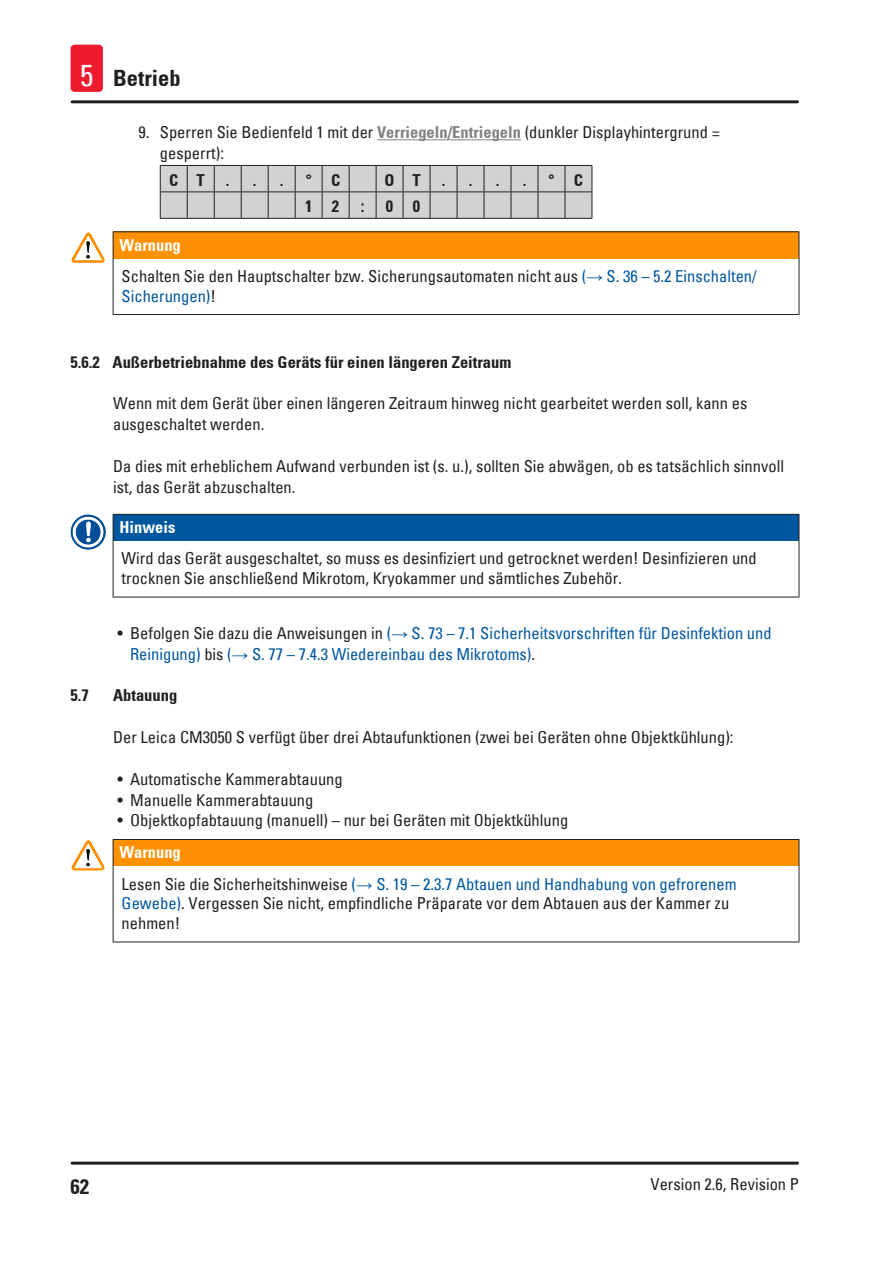
<style>
.page{position:relative;width:893px;height:1263px;background:#fff}
.page>*{position:absolute;margin:0;border:0;box-sizing:border-box;transform-origin:0 0}
.t1{font:700 condensed 22.5px "Univers";color:#231f20}
.t2{font:700 condensed 21px "Univers";color:#231f20}
.Source_of_danger{font:condensed 16.5px/19.8px "Univers";color:#231f20}
.Description_text{font:condensed 16.5px/20.9px "Univers";color:#231f20}
.t3{font:condensed 16.5px/20.9px "Univers";color:#01579f}
.Table_heading{font:700 condensed 16.5px "Univers";color:#231f20}
.Signalword__no_use_a{font:700 condensed 16.5px "Univers";color:#fff}
.s1{font-weight:400;font-size:30px;color:#fff}
.s2{font-weight:700;color:#808285}
.s3{color:#01579f}
.s4{font-family:"Arial";font-stretch:normal;color:#01579f}
.s5{color:#231f20}
.s6{font-family:"Arial";font-stretch:normal}
</style>
<div class="page">
<hr style="left:72px;top:1161px;width:725px;height:3px;background:#231f20">
<hr style="left:72px;top:100px;width:725px;height:3px;background:#231f20">
<div style="left:71px;top:45px;width:32px;height:47px;background:#ee1b2d;border-radius:4px"></div>
<hr style="left:377px;top:139px;width:144px;height:1px;background:#808285">
<svg style="left:160px;top:165px;width:433px;height:54px;background:#c1c1c3"></svg>
<div style="left:113px;top:232px;width:686px;height:27px;background:#ff9000"></div>
<hr style="left:113px;top:259px;width:1px;height:55px;background:#231f20">
<hr style="left:799px;top:259px;width:1px;height:55px;background:#231f20">
<hr style="left:113px;top:314px;width:686px;height:1px;background:#231f20">
<hr style="left:113px;top:231px;width:686px;height:1px;background:#231f20">
<svg style="left:113px;top:232px;width:1px;height:27px"></svg>
<svg style="left:799px;top:232px;width:1px;height:27px"></svg>
<img style="left:74px;top:233px;width:14px;height:22px">
<div style="left:113px;top:514px;width:686px;height:27px;background:#01579f"></div>
<hr style="left:113px;top:541px;width:1px;height:56px;background:#231f20">
<hr style="left:799px;top:541px;width:1px;height:56px;background:#231f20">
<hr style="left:113px;top:597px;width:686px;height:1px;background:#231f20">
<hr style="left:113px;top:514px;width:686px;height:1px;background:#231f20">
<svg style="left:113px;top:515px;width:1px;height:26px"></svg>
<svg style="left:799px;top:515px;width:1px;height:26px"></svg>
<img style="left:71px;top:514px;width:26px;height:36px">
<div style="left:113px;top:839px;width:686px;height:28px;background:#ff9000"></div>
<hr style="left:113px;top:867px;width:1px;height:75px;background:#231f20">
<hr style="left:799px;top:867px;width:1px;height:75px;background:#231f20">
<hr style="left:113px;top:942px;width:686px;height:1px;background:#231f20">
<hr style="left:113px;top:839px;width:686px;height:1px;background:#231f20">
<svg style="left:113px;top:840px;width:1px;height:27px"></svg>
<svg style="left:799px;top:840px;width:1px;height:27px"></svg>
<img style="left:74px;top:840px;width:14px;height:23px">
<h1 class="t1" style="left:80px;top:65px;width:102px"><span class="s1">5</span> Betrieb</h1>
<p class="Source_of_danger" style="left:160px;top:122px;width:561px;line-height:20.9px;text-indent:-21px">9. Sperren Sie Bedienfeld 1 mit der <span class="s2">Verriegeln/Entriegeln</span> (dunkler Displayhintergrund = gesperrt):</p>
<p class="Table_heading" style="left:169px;top:170px;width:11px">C</p>
<p class="Table_heading" style="left:197px;top:170px;width:10px">T</p>
<p class="Table_heading" style="left:226px;top:170px;width:5px">.</p>
<p class="Table_heading" style="left:253px;top:170px;width:5px">.</p>
<p class="Table_heading" style="left:280px;top:170px;width:5px">.</p>
<p class="Table_heading" style="left:305px;top:170px;width:8px">°</p>
<p class="Table_heading" style="left:331px;top:170px;width:11px">C</p>
<p class="Table_heading" style="left:385px;top:170px;width:12px">O</p>
<p class="Table_heading" style="left:412px;top:170px;width:10px">T</p>
<p class="Table_heading" style="left:442px;top:170px;width:5px">.</p>
<p class="Table_heading" style="left:469px;top:170px;width:5px">.</p>
<p class="Table_heading" style="left:496px;top:170px;width:5px">.</p>
<p class="Table_heading" style="left:523px;top:170px;width:5px">.</p>
<p class="Table_heading" style="left:548px;top:170px;width:8px">°</p>
<p class="Table_heading" style="left:574px;top:170px;width:11px">C</p>
<p class="Table_heading" style="left:305px;top:196px;width:9px">1</p>
<p class="Table_heading" style="left:332px;top:196px;width:9px">2</p>
<p class="Table_heading" style="left:361px;top:196px;width:5px">:</p>
<p class="Table_heading" style="left:386px;top:196px;width:9px">0</p>
<p class="Table_heading" style="left:413px;top:196px;width:9px">0</p>
<p class="Signalword__no_use_a" style="left:119px;top:235px;width:63px">Warnung</p>
<p class="Source_of_danger" style="left:122px;top:266px;width:637px">Schalten Sie den Hauptschalter bzw. Sicherungsautomaten nicht aus <span class="s3">(</span><span class="s4">→</span> <span class="s3">S. 36 – 5.2 Einschalten/<br>Sicherungen)</span>!</p>
<p class="Table_heading" style="left:71px;top:352px;width:442px">5.6.2 Außerbetriebnahme des Geräts für einen längeren Zeitraum</p>
<p class="Description_text" style="left:113px;top:393px;width:636px">Wenn mit dem Gerät über einen längeren Zeitraum hinweg nicht gearbeitet werden soll, kann es ausgeschaltet werden.</p>
<p class="Description_text" style="left:113px;top:455px;width:672px">Da dies mit erheblichem Aufwand verbunden ist (s. u.), sollten Sie abwägen, ob es tatsächlich sinnvoll ist, das Gerät abzuschalten.</p>
<p class="Signalword__no_use_a" style="left:119px;top:517px;width:57px">Hinweis</p>
<p class="Source_of_danger" style="left:122px;top:548px;width:637px">Wird das Gerät ausgeschaltet, so muss es desinfiziert und getrocknet werden! Desinfizieren und trocknen Sie anschließend Mikrotom, Kryokammer und sämtliches Zubehör.</p>
<p class="t3" style="left:130px;top:622px;width:643px;text-indent:-13px"><span class="s5">• Befolgen Sie dazu die Anweisungen in</span> (<span class="s6">→</span> S. 73 – 7.1 Sicherheitsvorschriften für Desinfektion und<br>Reinigung) <span class="s5">bis</span> (<span class="s6">→</span> S. 77 – 7.4.3 Wiedereinbau des Mikrotoms)<span class="s5">.</span></p>
<p class="Table_heading" style="left:71px;top:685px;width:20px">5.7</p>
<p class="Table_heading" style="left:113px;top:685px;width:66px">Abtauung</p>
<p class="Description_text" style="left:113px;top:726px;width:622px">Der Leica CM3050 S verfügt über drei Abtaufunktionen (zwei bei Geräten ohne Objektkühlung):</p>
<p class="Source_of_danger" style="left:117px;top:768px;width:227px">• Automatische Kammerabtauung</p>
<p class="Source_of_danger" style="left:117px;top:789px;width:198px">• Manuelle Kammerabtauung</p>
<p class="Source_of_danger" style="left:117px;top:810px;width:452px">• Objektkopfabtauung (manuell) – nur bei Geräten mit Objektkühlung</p>
<p class="Signalword__no_use_a" style="left:119px;top:842px;width:63px">Warnung</p>
<p class="Source_of_danger" style="left:122px;top:873px;width:616px">Lesen Sie die Sicherheitshinweise <span class="s3">(</span><span class="s4">→</span> <span class="s3">S. 19 – 2.3.7 Abtauen und Handhabung von gefrorenem<br>Gewebe)</span>. Vergessen Sie nicht, empfindliche Präparate vor dem Abtauen aus der Kammer zu nehmen!</p>
<p class="t2" style="left:71px;top:1173px;width:20px">62</p>
<p class="Source_of_danger" style="left:650px;top:1173px;width:150px">Version 2.6, Revision P</p>
</div>
